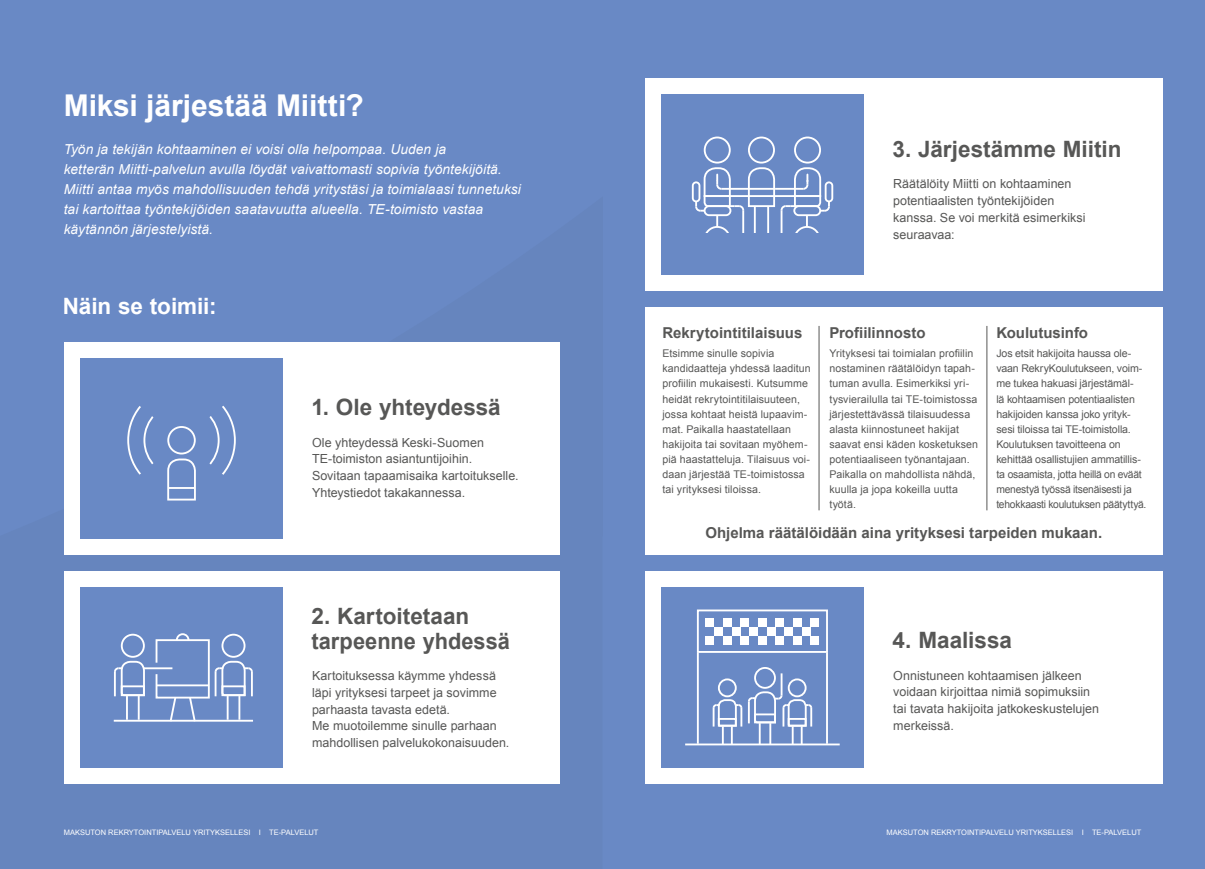
<style>
.page{position:relative;width:1205px;height:869px;background:#fff}
.page>*{position:absolute;margin:0;border:0;box-sizing:border-box;transform-origin:0 0}
.t1{font:700 30px "Arial";letter-spacing:-.005em;color:#fff}
.t2{font:700 22.5px/25px "Arial";color:#575756}
.t3{font:700 22.5px "Arial";letter-spacing:-.005em;color:#fff}
.t4{font:700 15px "Arial";color:#575756}
.t5{font:italic 13.75px/20px "Arial";letter-spacing:.005em;color:#fff}
.t6{font:12.5px/16.9px "Arial";color:#575756}
.t7{font:10.62px/15px "Arial";letter-spacing:.005em;color:#575756}
.t8{font:10.62px/15px "Arial";letter-spacing:-.015em;color:#575756}
.t9{font:7.5px "Arial";color:#fff}
</style>
<div class="page">
<div style="left:0;top:0;width:1205px;height:868px;background:#6989c5"></div>
<div style="left:645px;top:307px;width:517px;height:247px;background:#fff"></div>
<div style="left:64px;top:570px;width:496px;height:213px;background:#fff"></div>
<div style="left:645px;top:570px;width:517px;height:213px;background:#fff"></div>
<div style="left:64px;top:342px;width:496px;height:212px;background:#fff"></div>
<div style="left:645px;top:78px;width:517px;height:213px;background:#fff"></div>
<div style="left:80px;top:358px;width:202px;height:180px;background:#6989c5"></div>
<div style="left:661px;top:94px;width:203px;height:181px;background:#6989c5"></div>
<div style="left:80px;top:587px;width:202px;height:180px;background:#6989c5"></div>
<div style="left:661px;top:587px;width:202px;height:180px;background:#6989c5"></div>
<svg style="left:127px;top:405px;width:109px;height:96px"></svg>
<hr style="left:114px;top:719px;width:139px;height:2px;background:#fff">
<div style="left:121px;top:633px;width:24px;height:24px;border:2px solid #fff;border-radius:50%"></div>
<svg style="left:114px;top:660px;width:32px;height:36px"></svg>
<hr style="left:114px;top:671px;width:2px;height:25px;background:#fff">
<hr style="left:126px;top:695px;width:2px;height:24px;background:#fff">
<hr style="left:138px;top:695px;width:2px;height:24px;background:#fff">
<svg style="left:155px;top:633px;width:98px;height:89px"></svg>
<hr style="left:251px;top:671px;width:2px;height:25px;background:#fff">
<hr style="left:227px;top:695px;width:2px;height:24px;background:#fff">
<hr style="left:238px;top:695px;width:2px;height:24px;background:#fff">
<hr style="left:144px;top:667px;width:28px;height:2px;background:#fff">
<hr style="left:156px;top:684px;width:53px;height:2px;background:#fff">
<div style="left:704px;top:136px;width:27px;height:27px;border:2px solid #fff;border-radius:50%"></div>
<div style="left:704px;top:226px;width:27px;height:27px;border:2px solid #fff;border-radius:50%"></div>
<div style="left:793px;top:226px;width:27px;height:27px;border:2px solid #fff;border-radius:50%"></div>
<div style="left:794px;top:136px;width:27px;height:27px;border:2px solid #fff;border-radius:50%"></div>
<div style="left:748px;top:136px;width:27px;height:27px;border:2px solid #fff;border-radius:50%"></div>
<hr style="left:742px;top:210px;width:2px;height:24px;background:#fff">
<hr style="left:754px;top:206px;width:2px;height:28px;background:#fff">
<hr style="left:767px;top:206px;width:2px;height:28px;background:#fff">
<hr style="left:780px;top:210px;width:2px;height:24px;background:#fff">
<div style="left:692px;top:181px;width:8px;height:21px;border:2px solid #fff;border-radius:3px"></div>
<div style="left:825px;top:181px;width:8px;height:21px;border:2px solid #fff;border-radius:3px"></div>
<svg style="left:694px;top:167px;width:137px;height:60px"></svg>
<div style="left:685px;top:233px;width:155px;height:22px;background:#6989c5"></div>
<hr style="left:819px;top:326px;width:1px;height:184px;background:#575756">
<hr style="left:986px;top:326px;width:1px;height:184px;background:#575756">
<div style="left:697px;top:609px;width:131px;height:43px;border:2px solid #fff"></div>
<hr style="left:697px;top:652px;width:2px;height:91px;background:#fff">
<hr style="left:826px;top:652px;width:2px;height:91px;background:#fff">
<div style="left:754px;top:666px;width:22px;height:22px;border:2px solid #fff;border-radius:50%"></div>
<hr style="left:780px;top:673px;width:2px;height:22px;background:#fff">
<div style="left:718px;top:678px;width:19px;height:19px;border:2px solid #fff;border-radius:50%"></div>
<div style="left:788px;top:678px;width:18px;height:19px;border:2px solid #fff;border-radius:50%"></div>
<svg style="left:712px;top:690px;width:101px;height:53px"></svg>
<hr style="left:685px;top:743px;width:155px;height:2px;background:#fff">
<div style="left:705px;top:617px;width:9px;height:9px;background:#fff"></div>
<div style="left:723px;top:617px;width:9px;height:9px;background:#fff"></div>
<div style="left:714px;top:626px;width:9px;height:9px;background:#fff"></div>
<div style="left:705px;top:635px;width:9px;height:9px;background:#fff"></div>
<div style="left:723px;top:635px;width:9px;height:9px;background:#fff"></div>
<div style="left:732px;top:626px;width:8px;height:9px;background:#fff"></div>
<div style="left:740px;top:617px;width:9px;height:9px;background:#fff"></div>
<div style="left:758px;top:617px;width:9px;height:9px;background:#fff"></div>
<div style="left:749px;top:626px;width:9px;height:9px;background:#fff"></div>
<div style="left:740px;top:635px;width:9px;height:9px;background:#fff"></div>
<div style="left:758px;top:635px;width:9px;height:9px;background:#fff"></div>
<div style="left:767px;top:626px;width:8px;height:9px;background:#fff"></div>
<div style="left:775px;top:617px;width:9px;height:9px;background:#fff"></div>
<div style="left:793px;top:617px;width:9px;height:9px;background:#fff"></div>
<div style="left:784px;top:626px;width:9px;height:9px;background:#fff"></div>
<div style="left:775px;top:635px;width:9px;height:9px;background:#fff"></div>
<div style="left:793px;top:635px;width:9px;height:9px;background:#fff"></div>
<div style="left:802px;top:626px;width:8px;height:9px;background:#fff"></div>
<div style="left:810px;top:617px;width:9px;height:9px;background:#fff"></div>
<div style="left:810px;top:635px;width:9px;height:9px;background:#fff"></div>
<h1 class="t1" style="left:64px;top:86px;width:302px">Miksi järjestää Miitti?</h1>
<p class="t5" style="left:64px;top:139px;width:459px">Työn ja tekijän kohtaaminen ei voisi olla helpompaa. Uuden ja<br>ketterän Miitti-palvelun avulla löydät vaivattomasti sopivia työntekijöitä.<br>Miitti antaa myös mahdollisuuden tehdä yritystäsi ja toimialaasi tunnetuksi tai kartoittaa työntekijöiden saatavuutta alueella. TE-toimisto vastaa käytännön järjestelyistä.</p>
<h2 class="t3" style="left:63px;top:291px;width:155px">Näin se toimii:</h2>
<h2 class="t2" style="left:311px;top:395px;width:191px">1. Ole yhteydessä</h2>
<p class="t6" style="left:312px;top:433px;width:208px">Ole yhteydessä Keski-Suomen TE-toimiston asiantuntijoihin.<br>Sovitaan tapaamisaika kartoitukselle.<br>Yhteystiedot takakannessa.</p>
<h2 class="t2" style="left:311px;top:604px;width:200px">2. Kartoitetaan tarpeenne yhdessä</h2>
<p class="t6" style="left:312px;top:666px;width:199px">Kartoituksessa käymme yhdessä läpi yrityksesi tarpeet ja sovimme parhaasta tavasta edetä.<br>Me muotoilemme sinulle parhaan mahdollisen palvelukokonaisuuden.</p>
<h2 class="t2" style="left:892px;top:137px;width:230px">3. Järjestämme Miitin</h2>
<p class="t6" style="left:893px;top:175px;width:194px">Räätälöity Miitti on kohtaaminen potentiaalisten työntekijöiden kanssa. Se voi merkitä esimerkiksi seuraavaa:</p>
<h3 class="t4" style="left:996px;top:322px;width:93px">Koulutusinfo</h3>
<p class="t8" style="left:996px;top:346px;width:152px">Jos etsit hakijoita haussa ole&shy;vaan RekryKoulutukseen, voim&shy;me tukea hakuasi järjestämäl-<br>lä kohtaamisen potentiaalisten hakijoiden kanssa joko yrityk&shy;sesi tiloissa tai TE-toimistolla.<br>Koulutuksen tavoitteena on kehittää osallistujien ammatillis&shy;ta osaamista, jotta heillä on eväät menestyä työssä itsenäisesti ja tehokkaasti koulutuksen päätyttyä.</p>
<h3 class="t4" style="left:705px;top:522px;width:398px">Ohjelma räätälöidään aina yrityksesi tarpeiden mukaan.</h3>
<h3 class="t4" style="left:829px;top:322px;width:98px">Profiilinnosto</h3>
<p class="t7" style="left:829px;top:346px;width:150px">Yrityksesi tai toimialan profiilin nostaminen räätälöidyn tapah&shy;tuman avulla. Esimerkiksi yri&shy;tysvierailulla tai TE-toimistossa järjestettävässä tilaisuudessa alasta kiinnostuneet hakijat saavat ensi käden kosketuksen potentiaaliseen työnantajaan.<br>Paikalla on mahdollista nähdä, kuulla ja jopa kokeilla uutta työtä.</p>
<h3 class="t4" style="left:662px;top:322px;width:142px">Rekrytointitilaisuus</h3>
<p class="t7" style="left:662px;top:346px;width:150px">Etsimme sinulle sopivia kandidaatteja yhdessä laaditun profiilin mukaisesti. Kutsumme heidät rekrytointitilaisuuteen, jossa kohtaat heistä lupaavim&shy;mat. Paikalla haastatellaan hakijoita tai sovitaan myöhem&shy;piä haastatteluja. Tilaisuus voi&shy;daan järjestää TE-toimistossa tai yrityksesi tiloissa.</p>
<h2 class="t2" style="left:892px;top:628px;width:121px">4. Maalissa</h2>
<p class="t6" style="left:893px;top:666px;width:207px">Onnistuneen kohtaamisen jälkeen voidaan kirjoittaa nimiä sopimuksiin tai tavata hakijoita jatkokeskustelujen merkeissä.</p>
<p class="t9" style="left:64px;top:826px;width:256px">MAKSUTON REKRYTOINTIPALVELU YRITYKSELLESI I TE-PALVELUT</p>
<p class="t9" style="left:886px;top:826px;width:256px">MAKSUTON REKRYTOINTIPALVELU YRITYKSELLESI I TE-PALVELUT</p>
</div>
